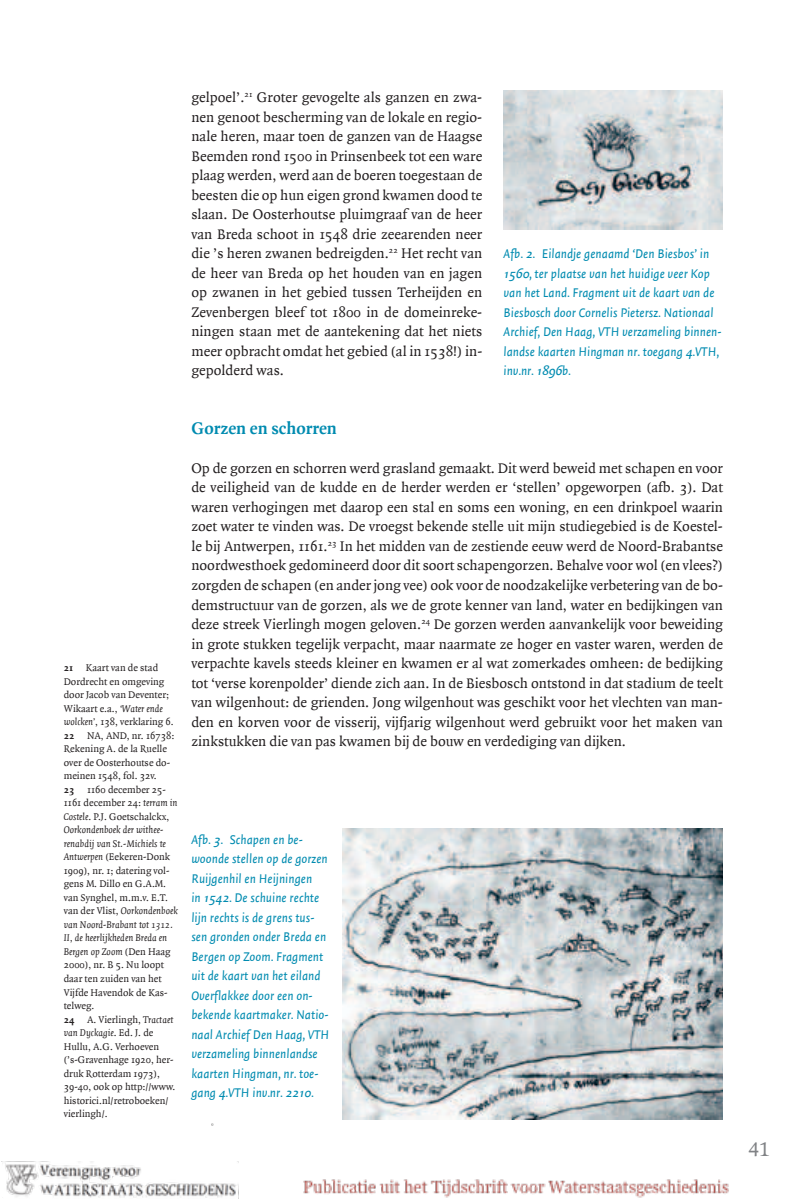
<style>
.page{position:relative;width:808px;height:1200px;background:#fff}
.page>*{position:absolute;margin:0;border:0;box-sizing:border-box;transform-origin:0 0}
.t1{font:21px "Quadraat Offc";color:#808285}
.t2{font:700 18px "Quadraat Offc";color:#008bb0}
.t3{font:15px/19.5px "Quadraat Offc";color:#231f20;text-align:justify}
.t4{font:italic 13.5px/19.5px "Quadraat Sans Offc";color:#008bb0}
.t5{font:10.5px/13.5px "Quadraat Offc";color:#231f20}
.s1{font-family:"Quadraat Sc Offc"}
.s2{font-family:"Quadraat Sans Sc Offc"}
.s3{font-family:"Quadraat Sc Offc";font-weight:700}
.s4{font-style:italic}
.s5{font-family:"Quadraat Sc Offc";font-style:italic}
</style>
<div class="page">
<img style="left:2px;top:90px;width:727px;height:1107px">
<p class="t3" style="left:191px;top:87px;width:292px">gelpoel’.<sup>21</sup> Groter gevogelte als ganzen en zwa&shy;nen genoot bescherming van de lokale en regio&shy;nale heren, maar toen de ganzen van de Haagse Beemden rond <span class="s1">1500</span> in Prinsenbeek tot een ware plaag werden, werd aan de boeren toegestaan de beesten die op hun eigen grond kwamen dood te slaan. De Oosterhoutse pluimgraaf van de heer van Breda schoot in <span class="s1">1548</span> drie zeearenden neer die ’s heren zwanen bedreigden.<sup>22</sup> Het recht van de heer van Breda op het houden van en jagen op zwanen in het gebied tussen Terheijden en Zevenbergen bleef tot <span class="s1">1800</span> in de domeinreke&shy;ningen staan met de aantekening dat het niets meer opbracht omdat het gebied (al in <span class="s1">1538</span>!) in&shy;gepolderd was.</p>
<p class="t4" style="left:503px;top:244px;width:220px">Afb. <span class="s2">2</span>. Eilandje genaamd ‘Den Biesbos’ in <span class="s2">1560</span>, ter plaatse van het huidige veer Kop van het Land. Fragment uit de kaart van de Biesbosch door Cornelis Pietersz. Nationaal Archief, Den Haag, VTH verzameling binnen&shy;landse kaarten Hingman nr. toegang <span class="s2">4</span>.VTH, inv.nr. <span class="s2">1896</span>b.</p>
<p class="t5" style="left:64px;top:660px;width:116px"><span class="s3">21</span> Kaart van de stad<br>Dordrecht en omgeving door Jacob van Deventer;<br>Wikaart e.a., <span class="s4">‘Water ende wolcken’</span>, <span class="s1">138</span>, verklaring <span class="s1">6</span>.<br><span class="s3">22</span> NA, AND, nr. <span class="s1">16738</span>:<br>Rekening A. de la Ruelle over de Oosterhoutse do&shy;meinen <span class="s1">1548</span>, fol. <span class="s1">32</span>v.<br><span class="s3">23</span> <span class="s1">1160</span> december <span class="s1">25</span>-<br><span class="s1">1161</span> december <span class="s1">24</span>: <span class="s4">terram in<br>Costele</span>. P.J. Goetschalckx,<br><span class="s4">Oorkondenboek der withee&shy;renabdij van St.-Michiels te<br>Antwerpen</span> (Eekeren-Donk<br><span class="s1">1909</span>), nr. <span class="s1">1</span>; datering vol&shy;gens M. Dillo en G.A.M. van Synghel, m.m.v. E.T. van der Vlist, <span class="s4">Oorkondenboek van Noord-Brabant tot</span> <span class="s5">1312</span><span class="s4">.<br>II, de heerlijkheden Breda en<br>Bergen op Zoom</span> (Den Haag<br><span class="s1">2000</span>), nr. B <span class="s1">5</span>. Nu loopt daar ten zuiden van het<br>Vijfde Havendok de Kas&shy;telweg.<br><span class="s3">24</span> A. Vierlingh, <span class="s4">Tractaet van Dyckagie</span>. Ed. J. de<br>Hullu, A.G. Verhoeven<br>( ’s-Gravenhage <span class="s1">1920</span>, her&shy;druk Rotterdam <span class="s1">1973</span>),<br><span class="s1">39</span>-<span class="s1">40</span>, ook op http://www. historici.nl/retroboeken/ vierlingh/.</p>
<p class="t2" style="left:191px;top:416px;width:147px">Gorzen en schorren</p>
<p class="t3" style="left:191px;top:458px;width:533px">Op de gorzen en schorren werd grasland gemaakt. Dit werd beweid met schapen en voor de veiligheid van de kudde en de herder werden er ‘stellen’ opgeworpen (afb. <span class="s1">3</span>). Dat waren verhogingen met daarop een stal en soms een woning, en een drinkpoel waarin zoet water te vinden was. De vroegst bekende stelle uit mijn studiegebied is de Koestel&shy;le bij Antwerpen, <span class="s1">1161</span>.<sup>23</sup> In het midden van de zestiende eeuw werd de Noord-Brabantse noordwesthoek gedomineerd door dit soort schapengorzen. Behalve voor wol (en vlees?) zorgden de schapen (en ander jong vee) ook voor de noodzakelijke verbetering van de bo&shy;demstructuur van de gorzen, als we de grote kenner van land, water en bedijkingen van deze streek Vierlingh mogen geloven.<sup>24</sup> De gorzen werden aanvankelijk voor beweiding in grote stukken tegelijk verpacht, maar naarmate ze hoger en vaster waren, werden de verpachte kavels steeds kleiner en kwamen er al wat zomerkades omheen: de bedijking tot ‘verse korenpolder’ diende zich aan. In de Biesbosch ontstond in dat stadium de teelt van wilgenhout: de grienden. Jong wilgenhout was geschikt voor het vlechten van man&shy;den en korven voor de visserij, vijfjarig wilgenhout werd gebruikt voor het maken van zinkstukken die van pas kwamen bij de bouw en verdediging van dijken.</p>
<p class="t4" style="left:191px;top:829px;width:140px">Afb. <span class="s2">3</span>. Schapen en be&shy;woonde stellen op de gorzen<br>Ruijgenhil en Heijningen<br>in <span class="s2">1542</span>. De schuine rechte lijn rechts is de grens tus&shy;sen gronden onder Breda en<br>Bergen op Zoom. Fragment uit de kaart van het eiland<br>Overflakkee door een on&shy;bekende kaartmaker. Natio&shy;naal Archief Den Haag, VTH verzameling binnenlandse kaarten Hingman, nr. toe&shy;gang <span class="s2">4</span>.VTH inv.nr. <span class="s2">2210</span>.</p>
<h1 class="t1" style="left:748px;top:1134px;width:23px">41</h1>
</div>
